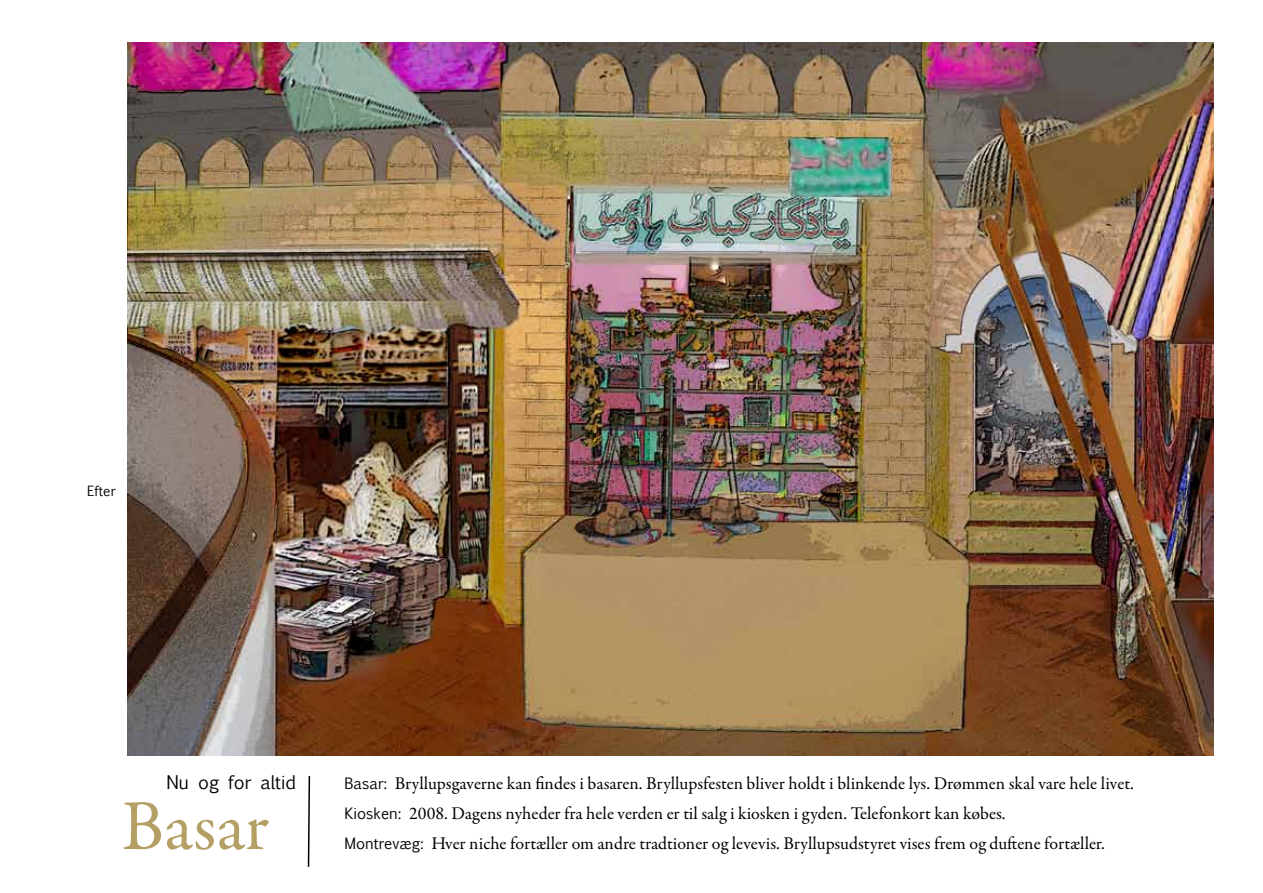
<style>
.page{position:relative;width:1263px;height:893px;background:#fff}
.page>*{position:absolute;margin:0;border:0;box-sizing:border-box;transform-origin:0 0}
.t1{font:72px "Garamond Premr Pro";color:#b49f64}
.t2{font:18px/30px "Garamond Premr Pro";color:#000}
.t3{font:18px "Euphemia UCAS";color:#000}
.t4{font:13.5px "Euphemia UCAS";color:#000}
.s1{font-family:"Euphemia UCAS";font-size:15px}
</style>
<div class="page">
<svg style="left:307px;top:776px;width:4px;height:91px"></svg>
<img style="left:128px;top:43px;width:1085px;height:713px">
<p class="t4" style="left:87px;top:481px;width:30px">Efter</p>
<p class="t3" style="left:166px;top:769px;width:131px">Nu og for altid</p>
<h1 class="t1" style="left:122px;top:783px;width:149px">Basar</h1>
<p class="t2" style="left:344px;top:769px;width:791px"><span class="s1">Basar:</span> Bryllupsgaverne kan findes i basaren. Bryllupsfesten bliver holdt i blinkende lys. Drømmen skal vare hele livet.<br><span class="s1">Kiosken:</span> 2008. Dagens nyheder fra hele verden er til salg i kiosken i gyden. Telefonkort kan købes.</p>
<p class="t2" style="left:344px;top:829px;width:762px"><span class="s1">Montrevæg:</span> Hver niche fortæller om andre tradtioner og levevis. Bryllupsudstyret vises frem og duftene fortæller.</p>
</div>
